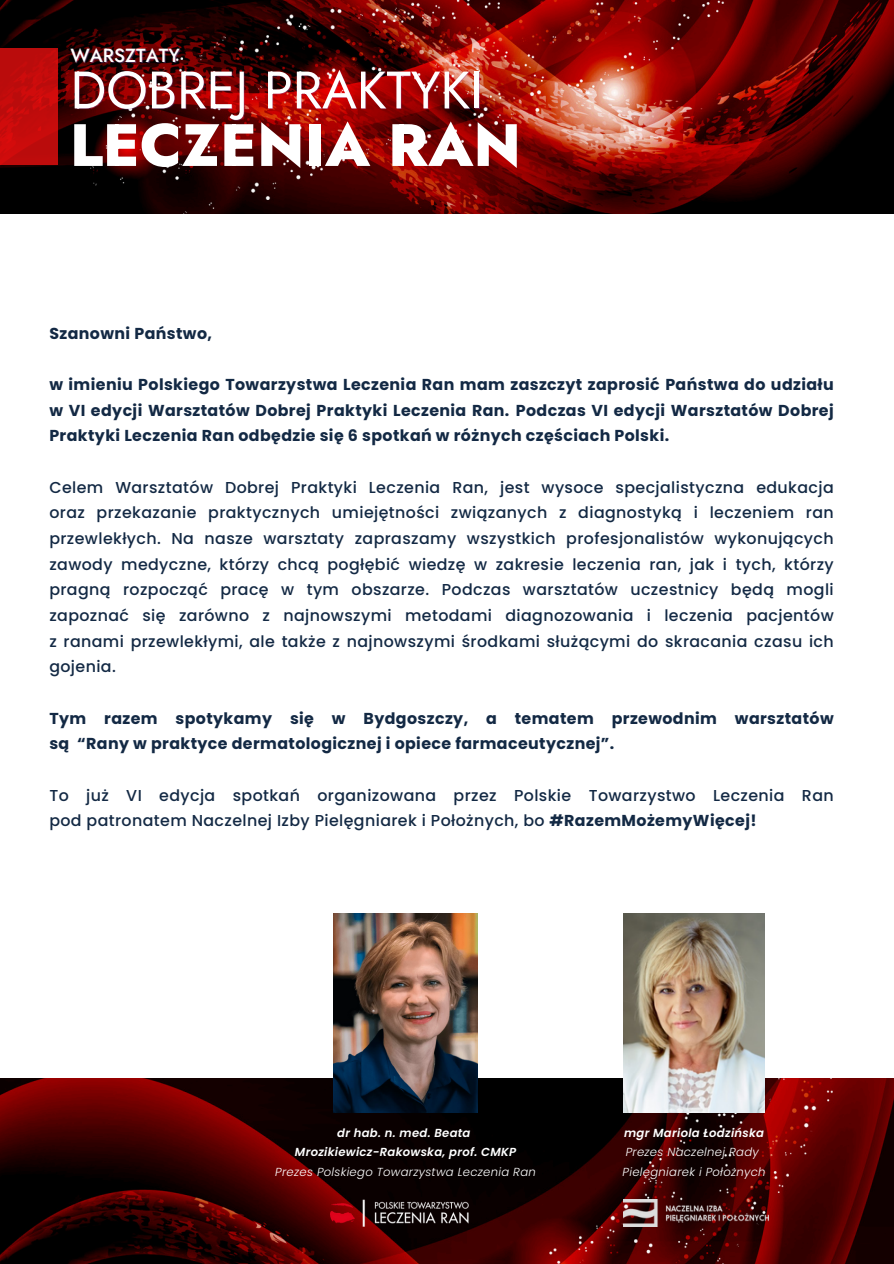
<style>
.page{position:relative;width:894px;height:1264px;background:#fff}
.page>*{position:absolute;margin:0;border:0;box-sizing:border-box;transform-origin:0 0}
.t1{font:800 59.55px "Jost";color:#fff}
.t2{font:52.5px "Jost";color:#fff}
.t3{font:500 19.05px "Jost";color:#fff}
.t4{font:500 15.75px/25.7px "Poppins";letter-spacing:.025em;color:#132944;text-align:justify}
.t5{font:700 15.75px/25.7px "Poppins";letter-spacing:.025em;color:#132944;text-align:justify}
.t6{font:italic 300 11.7px "Poppins";letter-spacing:.025em;color:#fff}
.t7{font:italic 600 11.7px "Poppins";letter-spacing:.025em;color:#fff}
.s1{font-weight:700}
</style>
<div class="page">
<img style="left:0;top:1078px;width:893px;height:185px">
<img style="left:333px;top:913px;width:144px;height:199px">
<img style="left:330px;top:1195px;width:145px;height:34px">
<img style="left:622px;top:913px;width:142px;height:199px">
<img style="left:622px;top:1199px;width:146px;height:27px">
<img style="left:0;top:0;width:893px;height:213px">
<svg style="left:0;top:48px;width:58px;height:117px;background:#c20c0c"></svg>
<p class="t3" style="left:70px;top:42px;width:111px">WARSZTATY</p>
<p class="t2" style="left:70px;top:52px;width:414px">DOBREJ PRAKTYKI</p>
<p class="t1" style="left:70px;top:102px;width:452px">LECZENIA RAN</p>
<p class="t5" style="left:49px;top:320px;width:164px">Szanowni Państwo,</p>
<h3 class="t5" style="left:49px;top:372px;width:785px">w imieniu Polskiego Towarzystwa Leczenia Ran mam zaszczyt zaprosić Państwa do udziału w VI edycji Warsztatów Dobrej Praktyki Leczenia Ran. Podczas VI edycji Warsztatów Dobrej Praktyki Leczenia Ran odbędzie się 6 spotkań w różnych częściach Polski.</h3>
<h2 class="t4" style="left:49px;top:474px;width:785px">Celem Warsztatów Dobrej Praktyki Leczenia Ran, jest wysoce specjalistyczna edukacja oraz przekazanie praktycznych umiejętności związanych z diagnostyką i leczeniem ran przewlekłych. Na nasze warsztaty zapraszamy wszystkich profesjonalistów wykonujących zawody medyczne, którzy chcą pogłębić wiedzę w zakresie leczenia ran, jak i tych, którzy pragną rozpocząć pracę w tym obszarze. Podczas warsztatów uczestnicy będą mogli zapoznać się zarówno z najnowszymi metodami diagnozowania i leczenia pacjentów z ranami przewlekłymi, ale także z najnowszymi środkami służącymi do skracania czasu ich gojenia.</h2>
<h1 class="t5" style="left:49px;top:705px;width:785px">Tym razem spotykamy się w Bydgoszczy, a tematem przewodnim warsztatów są “Rany w praktyce dermatologicznej i opiece farmaceutycznej”.</h1>
<h4 class="t4" style="left:49px;top:782px;width:785px">To już VI edycja spotkań organizowana przez Polskie Towarzystwo Leczenia Ran pod patronatem Naczelnej Izby Pielęgniarek i Położnych, bo <span class="s1">#RazemMożemyWięcej!</span></h4>
<h4 class="t7" style="left:337px;top:1124px;width:135px">dr hab. n. med. Beata</h4>
<h4 class="t7" style="left:295px;top:1143px;width:223px">Mrozikiewicz-Rakowska, prof. CMKP</h4>
<h4 class="t6" style="left:275px;top:1163px;width:262px">Prezes Polskiego Towarzystwa Leczenia Ran</h4>
<h4 class="t7" style="left:624px;top:1124px;width:141px">mgr Mariola Łodzińska</h4>
<p class="t6" style="left:625px;top:1143px;width:135px">Prezes Naczelnej Rady</p>
<p class="t6" style="left:622px;top:1163px;width:144px">Pielęgniarek i Położnych</p>
</div>
